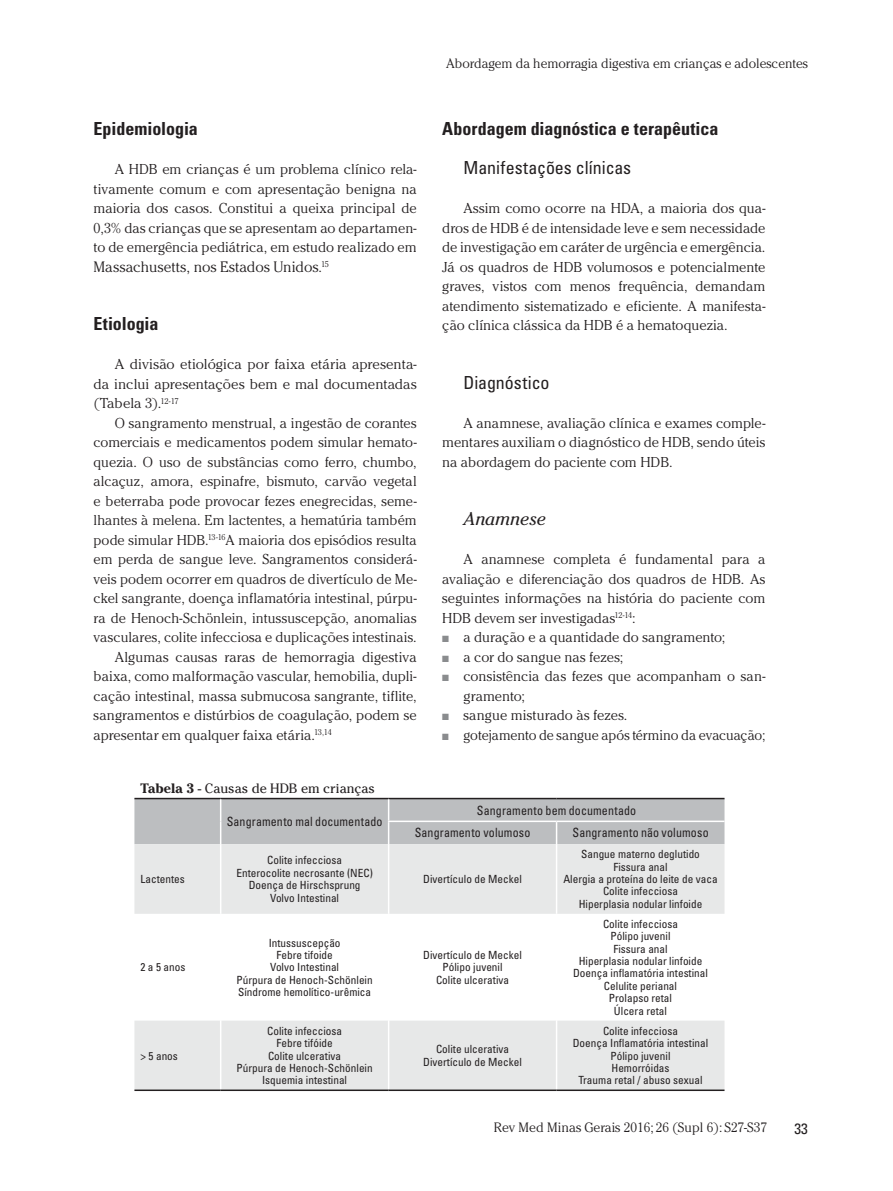
<style>
.page{position:relative;width:893px;height:1191px;background:#fff}
.page>*{position:absolute;margin:0;border:0;box-sizing:border-box;transform-origin:0 0}
.t1{font:700 condensed 18px "Univers LT Std";color:#231f20}
.t2{font:condensed 18px "Univers LT Std";letter-spacing:-.005em;color:#231f20}
.t3{font:italic 18px "Cheltenham Std";letter-spacing:-.01em;color:#231f20}
.t4{font:300 15px "Cheltenham Std";letter-spacing:.01em;color:#231f20}
.t5{font:condensed 15px "Univers LT Std";color:#231f20}
.t6{font:300 14.25px/19.5px "Cheltenham Std";color:#231f20;text-align:justify}
.t7{font:300 13.5px "Cheltenham Std";color:#231f20}
.t8{font:13.5px "Cheltenham Std";color:#231f20}
.t9{font:condensed 12.75px/22.8px "Univers LT Std";letter-spacing:.01em;color:#231f20;scale:.94 1}
.t10{font:condensed 11.25px/12.3px "Univers LT Std";color:#231f20;text-align:center}
.s1{font-size:14.25px}
.s2{font-weight:700}
.s3{color:#8a8c8e}
</style>
<div class="page">
<svg style="left:134px;top:844px;width:590px;height:245px;fill:#e7e8e8"></svg>
<div style="left:134px;top:798px;width:590px;height:46px;background:#bcbec0"></div>
<hr style="left:220px;top:844px;width:1px;height:69px;background:#fff">
<hr style="left:388px;top:844px;width:1px;height:69px;background:#fff">
<hr style="left:556px;top:844px;width:1px;height:69px;background:#fff">
<hr style="left:220px;top:913px;width:1px;height:107px;background:#fff">
<hr style="left:388px;top:913px;width:1px;height:107px;background:#fff">
<hr style="left:556px;top:913px;width:1px;height:107px;background:#fff">
<hr style="left:220px;top:1020px;width:1px;height:69px;background:#fff">
<hr style="left:388px;top:1020px;width:1px;height:69px;background:#fff">
<hr style="left:556px;top:1020px;width:1px;height:69px;background:#fff">
<hr style="left:134px;top:1089px;width:87px;height:2px;background:#231f20">
<hr style="left:221px;top:1089px;width:168px;height:2px;background:#231f20">
<hr style="left:389px;top:1089px;width:168px;height:2px;background:#231f20">
<hr style="left:557px;top:1089px;width:167px;height:2px;background:#231f20">
<hr style="left:388px;top:820px;width:169px;height:2px;background:#fff">
<hr style="left:557px;top:820px;width:167px;height:2px;background:#fff">
<p class="t7" style="left:446px;top:56px;width:363px">Abordagem da hemorragia digestiva em crianças e adolescentes</p>
<p class="t1" style="left:94px;top:118px;width:106px">Epidemiologia</p>
<p class="t6" style="left:94px;top:159px;width:325px;text-indent:21px">A HDB em crianças é um problema clínico rela&shy;tivamente comum e com apresentação benigna na maioria dos casos. Constitui a queixa principal de 0,3% das crianças que se apresentam ao departamen&shy;to de emergência pediátrica, em estudo realizado em</p>
<p class="t4" style="left:94px;top:258px;width:237px">Massachusetts, nos Estados Unidos<span class="s1">.</span><sup>15</sup></p>
<p class="t1" style="left:442px;top:118px;width:278px">Abordagem diagnóstica e terapêutica</p>
<p class="t2" style="left:463px;top:156px;width:169px">Manifestações clínicas</p>
<p class="t6" style="left:442px;top:198px;width:325px;text-indent:21px">Assim como ocorre na HDA, a maioria dos qua&shy;dros de HDB é de intensidade leve e sem necessidade de investigação em caráter de urgência e emergência.<br>Já os quadros de HDB volumosos e potencialmente graves, vistos com menos frequência, demandam atendimento sistematizado e eficiente. A manifesta&shy;ção clínica clássica da HDB é a hematoquezia.</p>
<p class="t1" style="left:94px;top:313px;width:66px">Etiologia</p>
<p class="t6" style="left:94px;top:354px;width:325px;text-indent:21px">A divisão etiológica por faixa etária apresenta&shy;da inclui apresentações bem e mal documentadas (Tabela 3).<sup>12-17</sup></p>
<p class="t6" style="left:115px;top:413px;width:303px">O sangramento menstrual, a ingestão de corantes</p>
<p class="t6" style="left:94px;top:432px;width:325px">comerciais e medicamentos podem simular hemato-</p>
<p class="t6" style="left:94px;top:452px;width:325px">quezia. O uso de substâncias como ferro, chumbo,</p>
<p class="t6" style="left:94px;top:471px;width:325px">alcaçuz, amora, espinafre, bismuto, carvão vegetal</p>
<p class="t6" style="left:94px;top:491px;width:325px">e beterraba pode provocar fezes enegrecidas, seme-</p>
<p class="t6" style="left:94px;top:510px;width:325px">lhantes à melena. Em lactentes, a hematúria também</p>
<p class="t6" style="left:94px;top:530px;width:325px">pode simular HDB.<sup>13-16</sup>A maioria dos episódios resulta</p>
<p class="t6" style="left:94px;top:549px;width:325px">em perda de sangue leve. Sangramentos considerá-</p>
<p class="t6" style="left:94px;top:569px;width:325px">veis podem ocorrer em quadros de divertículo de Me-</p>
<p class="t6" style="left:94px;top:588px;width:325px">ckel sangrante, doença inflamatória intestinal, púrpu-</p>
<p class="t6" style="left:94px;top:608px;width:325px">ra de Henoch-Schönlein, intussuscepção, anomalias</p>
<p class="t6" style="left:94px;top:627px;width:325px">vasculares, colite infecciosa e duplicações intestinais.</p>
<p class="t6" style="left:115px;top:647px;width:303px">Algumas causas raras de hemorragia digestiva</p>
<p class="t6" style="left:94px;top:666px;width:325px">baixa, como malformação vascular, hemobilia, dupli-</p>
<p class="t6" style="left:94px;top:686px;width:325px">cação intestinal, massa submucosa sangrante, tiflite,</p>
<p class="t6" style="left:94px;top:705px;width:325px">sangramentos e distúrbios de coagulação, podem se</p>
<p class="t6" style="left:94px;top:725px;width:240px">apresentar em qualquer faixa etária.<sup>13,14</sup></p>
<p class="t8" style="left:140px;top:780px;width:236px"><span class="s2">Tabela 3</span> - Causas de HDB em crianças</p>
<p class="t9" style="left:227px;top:810px;width:167px">Sangramento mal documentado</p>
<p class="t9" style="left:415px;top:798px;width:237px;text-indent:62px">Sangramento bem documentado<br>Sangramento volumoso</p>
<p class="t2" style="left:463px;top:371px;width:88px">Diagnóstico</p>
<p class="t6" style="left:442px;top:413px;width:325px;text-indent:21px">A anamnese, avaliação clínica e exames comple&shy;mentares auxiliam o diagnóstico de HDB, sendo úteis na abordagem do paciente com HDB.</p>
<p class="t3" style="left:463px;top:508px;width:84px">Anamnese</p>
<p class="t6" style="left:442px;top:549px;width:325px;text-indent:21px">A anamnese completa é fundamental para a avaliação e diferenciação dos quadros de HDB. As seguintes informações na história do paciente com HDB devem ser investigadas<sup>12-14</sup>:</p>
<p class="t6" style="left:442px;top:627px;width:285px"><span class="s3">■</span> a duração e a quantidade do sangramento;</p>
<p class="t6" style="left:442px;top:647px;width:183px"><span class="s3">■</span> a cor do sangue nas fezes;</p>
<p class="t6" style="left:463px;top:666px;width:303px;text-indent:-21px"><span class="s3">■</span> consistência das fezes que acompanham o san&shy;gramento;</p>
<p class="t6" style="left:442px;top:705px;width:187px"><span class="s3">■</span> sangue misturado às fezes.</p>
<p class="t6" style="left:442px;top:725px;width:325px"><span class="s3">■</span> gotejamento de sangue após término da evacuação;</p>
<p class="t9" style="left:572px;top:821px;width:146px">Sangramento não volumoso</p>
<p class="t10" style="left:140px;top:872px;width:46px">Lactentes</p>
<p class="t10" style="left:140px;top:961px;width:46px">2 a 5 anos</p>
<p class="t10" style="left:140px;top:1049px;width:39px">&gt; 5 anos</p>
<p class="t10" style="left:237px;top:854px;width:138px">Colite infecciosa<br>Enterocolite necrosante (NEC)<br>Doença de Hirschsprung<br>Volvo Intestinal</p>
<p class="t10" style="left:237px;top:936px;width:138px">Intussuscepção<br>Febre tifoide<br>Volvo Intestinal<br>Púrpura de Henoch-Schönlein<br>Síndrome hemolítico-urêmica</p>
<p class="t10" style="left:236px;top:1024px;width:138px">Colite infecciosa<br>Febre tifóide<br>Colite ulcerativa<br>Púrpura de Henoch-Schönlein<br>Isquemia intestinal</p>
<p class="t10" style="left:423px;top:872px;width:100px">Divertículo de Meckel</p>
<p class="t10" style="left:423px;top:948px;width:100px">Divertículo de Meckel<br>Pólipo juvenil<br>Colite ulcerativa</p>
<p class="t10" style="left:423px;top:1043px;width:100px">Colite ulcerativa<br>Divertículo de Meckel</p>
<p class="t10" style="left:563px;top:848px;width:156px">Sangue materno deglutido<br>Fissura anal<br>Alergia a proteína do leite de vaca<br>Colite infecciosa<br>Hiperplasia nodular linfoide</p>
<p class="t10" style="left:573px;top:917px;width:136px">Colite infecciosa<br>Pólipo juvenil<br>Fissura anal<br>Hiperplasia nodular linfoide<br>Doença inflamatória intestinal<br>Celulite perianal<br>Prolapso retal<br>Úlcera retal</p>
<p class="t10" style="left:573px;top:1024px;width:137px">Colite infecciosa<br>Doença Inflamatória intestinal<br>Pólipo juvenil<br>Hemorróidas<br>Trauma retal / abuso sexual</p>
<p class="t7" style="left:494px;top:1120px;width:275px">Rev Med Minas Gerais 2016; 26 (Supl 6): S27-S37</p>
<p class="t5" style="left:795px;top:1119px;width:15px">33</p>
</div>
